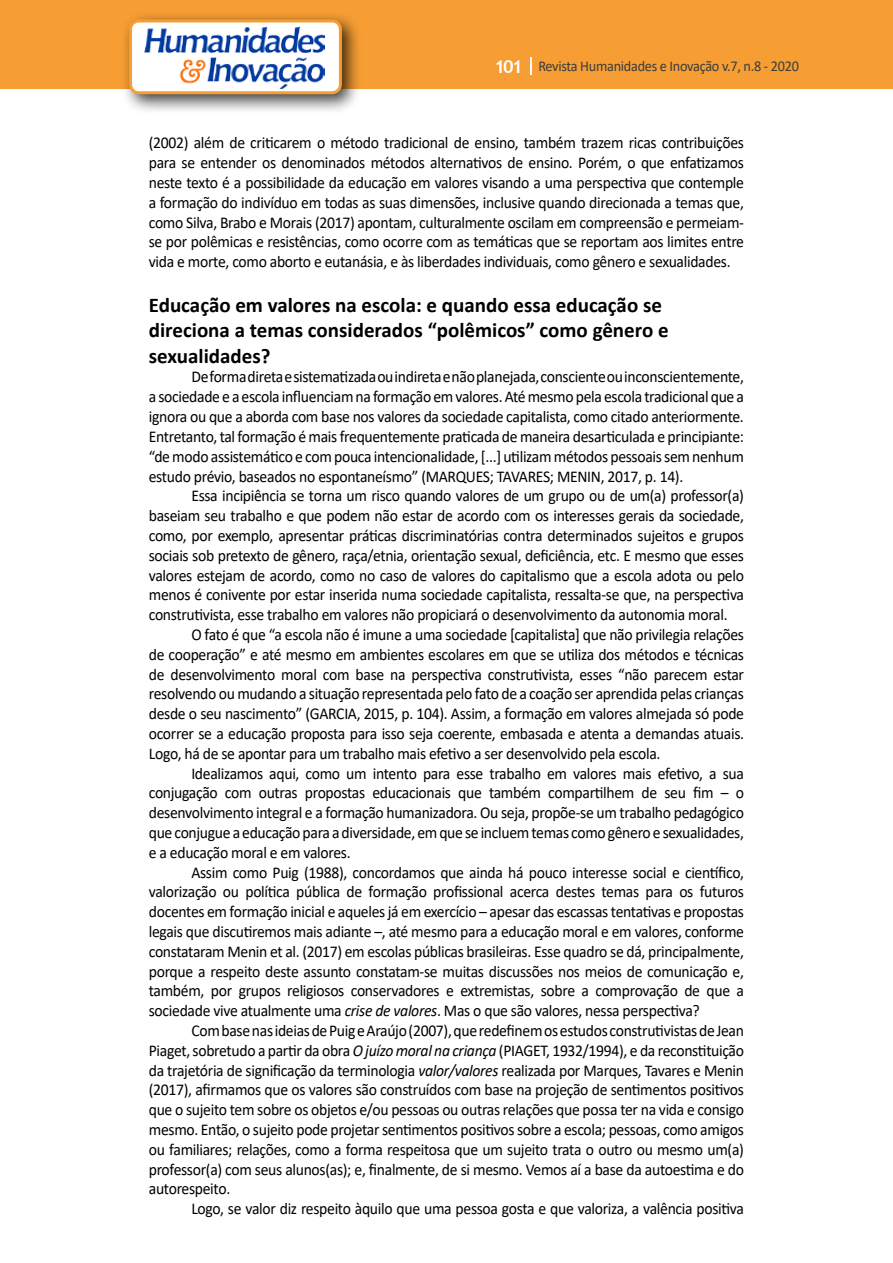
<style>
.page{position:relative;width:893px;height:1263px;background:#fff}
.page>*{position:absolute;margin:0;border:0;box-sizing:border-box;transform-origin:0 0}
.t1{font:700 21px/25.2px "Calibri";color:#000}
.t2{font:16.5px/19.8px "Calibri";letter-spacing:-.02em;color:#000;text-align:justify;scale:.95 1}
.t3{font:15px "Calibri";letter-spacing:-.02em;color:#3c3c3b;scale:.95 1}
.s1{font-family:"Trebuchet MS";font-weight:700;font-size:18px;color:#fff}
.s2{font-style:italic}
</style>
<div class="page">
<div style="left:0;top:0;width:893px;height:88px;background:#f69e34"></div>
<svg style="left:530px;top:57px;width:2px;height:18px"></svg>
<div style="left:121px;top:11px;width:241px;height:103px;background:#000;opacity:.75"></div>
<div style="left:130px;top:21px;width:210px;height:72px;background:#fff;border-radius:9px"></div>
<img style="left:144px;top:27px;width:181px;height:62px">
<div style="left:129px;top:19px;width:213px;height:75px;border:3px solid #f69e34;border-radius:9px"></div>
<p class="t3" style="left:495px;top:56px;width:322px"><span class="s1">101</span> Revista Humanidades e Inovação v.7, n.8 - 2020</p>
<p class="t2" style="left:149px;top:133px;width:628px">(2002) além de criticarem o método tradicional de ensino, também trazem ricas contribuições para se entender os denominados métodos alternativos de ensino. Porém, o que enfatizamos neste texto é a possibilidade da educação em valores visando a uma perspectiva que contemple a formação do indivíduo em todas as suas dimensões, inclusive quando direcionada a temas que, como Silva, Brabo e Morais (2017) apontam, culturalmente oscilam em compreensão e permeiam&shy;se por polêmicas e resistências, como ocorre com as temáticas que se reportam aos limites entre vida e morte, como aborto e eutanásia, e às liberdades individuais, como gênero e sexualidades.</p>
<p class="t1" style="left:149px;top:292px;width:521px">Educação em valores na escola: e quando essa educação se direciona a temas considerados “polêmicos” como gênero e sexualidades?</p>
<p class="t2" style="left:149px;top:367px;width:628px;text-indent:43px">De forma direta e sistematizada ou indireta e não planejada, consciente ou inconscientemente, a sociedade e a escola influenciam na formação em valores. Até mesmo pela escola tradicional que a ignora ou que a aborda com base nos valores da sociedade capitalista, como citado anteriormente.<br>Entretanto, tal formação é mais frequentemente praticada de maneira desarticulada e principiante: “de modo assistemático e com pouca intencionalidade, [...] utilizam métodos pessoais sem nenhum estudo prévio, baseados no espontaneísmo” (MARQUES; TAVARES; MENIN, 2017, p. 14).</p>
<p class="t2" style="left:191px;top:485px;width:583px">Essa incipiência se torna um risco quando valores de um grupo ou de um(a) professor(a)</p>
<p class="t2" style="left:149px;top:505px;width:628px">baseiam seu trabalho e que podem não estar de acordo com os interesses gerais da sociedade,</p>
<p class="t2" style="left:149px;top:525px;width:628px">como, por exemplo, apresentar práticas discriminatórias contra determinados sujeitos e grupos</p>
<p class="t2" style="left:149px;top:545px;width:628px">sociais sob pretexto de gênero, raça/etnia, orientação sexual, deficiência, etc. E mesmo que esses</p>
<p class="t2" style="left:149px;top:565px;width:628px">valores estejam de acordo, como no caso de valores do capitalismo que a escola adota ou pelo</p>
<p class="t2" style="left:149px;top:584px;width:628px">menos é conivente por estar inserida numa sociedade capitalista, ressalta-se que, na perspectiva</p>
<p class="t2" style="left:149px;top:604px;width:611px">construtivista, esse trabalho em valores não propiciará o desenvolvimento da autonomia moral.</p>
<p class="t2" style="left:191px;top:624px;width:583px">O fato é que “a escola não é imune a uma sociedade [capitalista] que não privilegia relações</p>
<p class="t2" style="left:149px;top:644px;width:628px">de cooperação” e até mesmo em ambientes escolares em que se utiliza dos métodos e técnicas</p>
<p class="t2" style="left:149px;top:664px;width:628px">de desenvolvimento moral com base na perspectiva construtivista, esses “não parecem estar</p>
<p class="t2" style="left:149px;top:683px;width:628px">resolvendo ou mudando a situação representada pelo fato de a coação ser aprendida pelas crianças</p>
<p class="t2" style="left:149px;top:703px;width:628px">desde o seu nascimento” (GARCIA, 2015, p. 104). Assim, a formação em valores almejada só pode</p>
<p class="t2" style="left:149px;top:723px;width:628px">ocorrer se a educação proposta para isso seja coerente, embasada e atenta a demandas atuais.</p>
<p class="t2" style="left:149px;top:743px;width:540px">Logo, há de se apontar para um trabalho mais efetivo a ser desenvolvido pela escola.</p>
<p class="t2" style="left:191px;top:763px;width:583px">Idealizamos aqui, como um intento para esse trabalho em valores mais efetivo, a sua</p>
<p class="t2" style="left:149px;top:782px;width:628px">conjugação com outras propostas educacionais que também compartilhem de seu fim – o</p>
<p class="t2" style="left:149px;top:802px;width:628px">desenvolvimento integral e a formação humanizadora. Ou seja, propõe-se um trabalho pedagógico</p>
<p class="t2" style="left:149px;top:822px;width:628px">que conjugue a educação para a diversidade, em que se incluem temas como gênero e sexualidades,</p>
<p class="t2" style="left:149px;top:842px;width:214px">e a educação moral e em valores.</p>
<p class="t2" style="left:191px;top:862px;width:583px">Assim como Puig (1988), concordamos que ainda há pouco interesse social e científico,</p>
<p class="t2" style="left:149px;top:881px;width:628px">valorização ou política pública de formação profissional acerca destes temas para os futuros</p>
<p class="t2" style="left:149px;top:901px;width:628px">docentes em formação inicial e aqueles já em exercício – apesar das escassas tentativas e propostas</p>
<p class="t2" style="left:149px;top:921px;width:628px">legais que discutiremos mais adiante –, até mesmo para a educação moral e em valores, conforme</p>
<p class="t2" style="left:149px;top:941px;width:628px">constataram Menin et al. (2017) em escolas públicas brasileiras. Esse quadro se dá, principalmente,</p>
<p class="t2" style="left:149px;top:961px;width:628px">porque a respeito deste assunto constatam-se muitas discussões nos meios de comunicação e,</p>
<p class="t2" style="left:149px;top:980px;width:628px">também, por grupos religiosos conservadores e extremistas, sobre a comprovação de que a</p>
<p class="t2" style="left:149px;top:1000px;width:582px">sociedade vive atualmente uma <span class="s2">crise de valores</span>. Mas o que são valores, nessa perspectiva?</p>
<p class="t2" style="left:191px;top:1020px;width:583px">Com base nas ideias de Puig e Araújo (2007), que redefinem os estudos construtivistas de Jean</p>
<p class="t2" style="left:149px;top:1040px;width:628px">Piaget, sobretudo a partir da obra <span class="s2">O juízo moral na criança</span> (PIAGET, 1932/1994), e da reconstituição</p>
<p class="t2" style="left:149px;top:1060px;width:628px">da trajetória de significação da terminologia <span class="s2">valor/valores</span> realizada por Marques, Tavares e Menin</p>
<p class="t2" style="left:149px;top:1079px;width:628px">(2017), afirmamos que os valores são construídos com base na projeção de sentimentos positivos</p>
<p class="t2" style="left:149px;top:1099px;width:628px">que o sujeito tem sobre os objetos e/ou pessoas ou outras relações que possa ter na vida e consigo</p>
<p class="t2" style="left:149px;top:1119px;width:628px">mesmo. Então, o sujeito pode projetar sentimentos positivos sobre a escola; pessoas, como amigos</p>
<p class="t2" style="left:149px;top:1139px;width:628px">ou familiares; relações, como a forma respeitosa que um sujeito trata o outro ou mesmo um(a)</p>
<p class="t2" style="left:149px;top:1159px;width:628px">professor(a) com seus alunos(as); e, finalmente, de si mesmo. Vemos aí a base da autoestima e do</p>
<p class="t2" style="left:149px;top:1178px;width:87px">autorespeito.</p>
<p class="t2" style="left:191px;top:1198px;width:583px">Logo, se valor diz respeito àquilo que uma pessoa gosta e que valoriza, a valência positiva</p>
</div>
